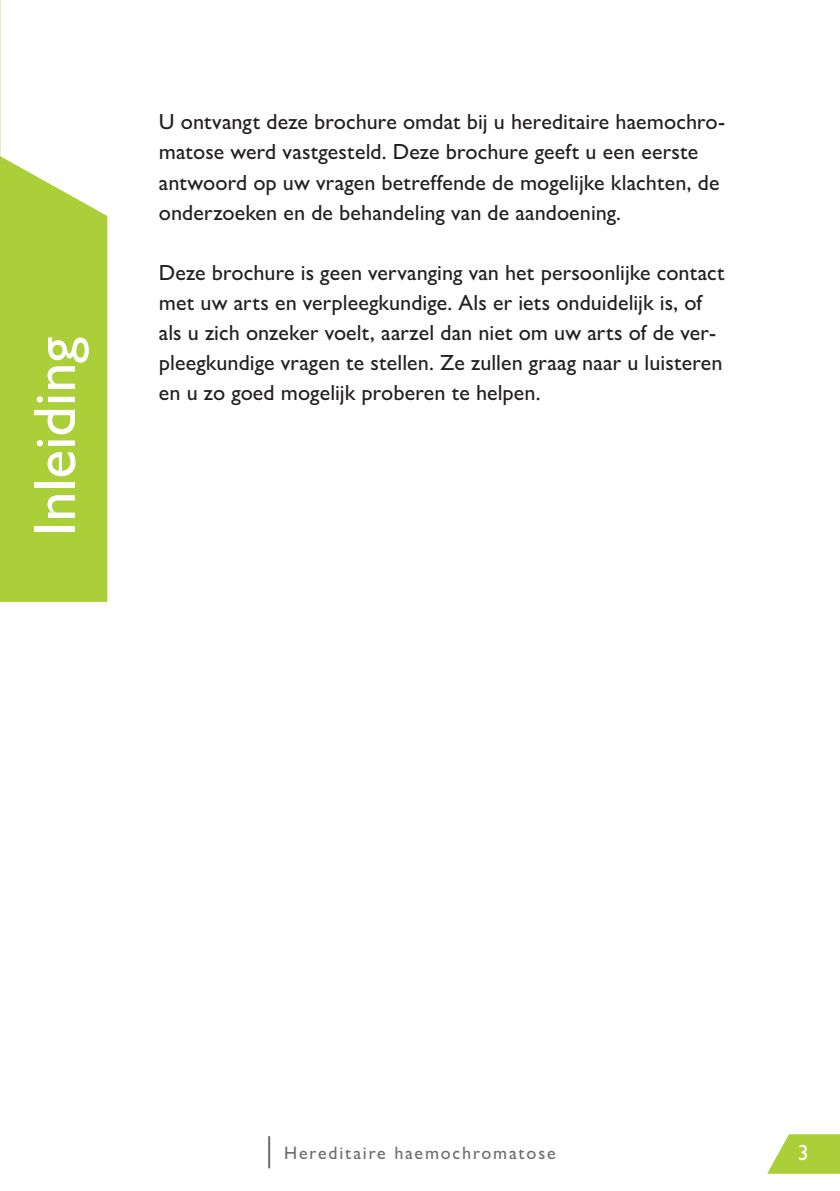
<style>
.page{position:relative;width:840px;height:1191px;background:#fff}
.page>*{position:absolute;margin:0;border:0;box-sizing:border-box;transform-origin:0 0}
.t1{font:500 60px "Gill Sans Nova";color:#fff}
.t2{font:500 22px/30px "Gill Sans Nova";letter-spacing:.005em;color:#231f20}
.t3{font:500 22px "Gill Sans Nova";color:#fff}
.t4{font:500 18px "Gill Sans Nova";letter-spacing:.1em;color:#6c6d70}
</style>
<div class="page">
<hr style="left:268px;top:1136px;width:2px;height:32px;background:#6c6d70">
<svg style="left:767px;top:1134px;width:72px;height:39px"></svg>
<svg style="left:0;top:0;width:1px;height:156px"></svg>
<div style="left:0;top:156px;width:107px;height:446px;background:#abcf38"></div>
<h1 class="t1" style="left:18px;top:536px;width:201px;rotate:-90deg">Inleiding</h1>
<p class="t2" style="left:159px;top:107px;width:567px">U ontvangt deze brochure omdat bij u hereditaire haemochro&shy;matose werd vastgesteld. Deze brochure geeft u een eerste antwoord op uw vragen betreffende de mogelijke klachten, de onderzoeken en de behandeling van de aandoening.</p>
<p class="t2" style="left:159px;top:257px;width:567px">Deze brochure is geen vervanging van het persoonlijke contact met uw arts en verpleegkundige. Als er iets onduidelijk is, of als u zich onzeker voelt, aarzel dan niet om uw arts of de ver&shy;pleegkundige vragen te stellen. Ze zullen graag naar u luisteren en u zo goed mogelijk proberen te helpen.</p>
<p class="t4" style="left:284px;top:1141px;width:273px">Hereditaire haemochromatose</p>
<p class="t3" style="left:797px;top:1138px;width:12px">3</p>
</div>
